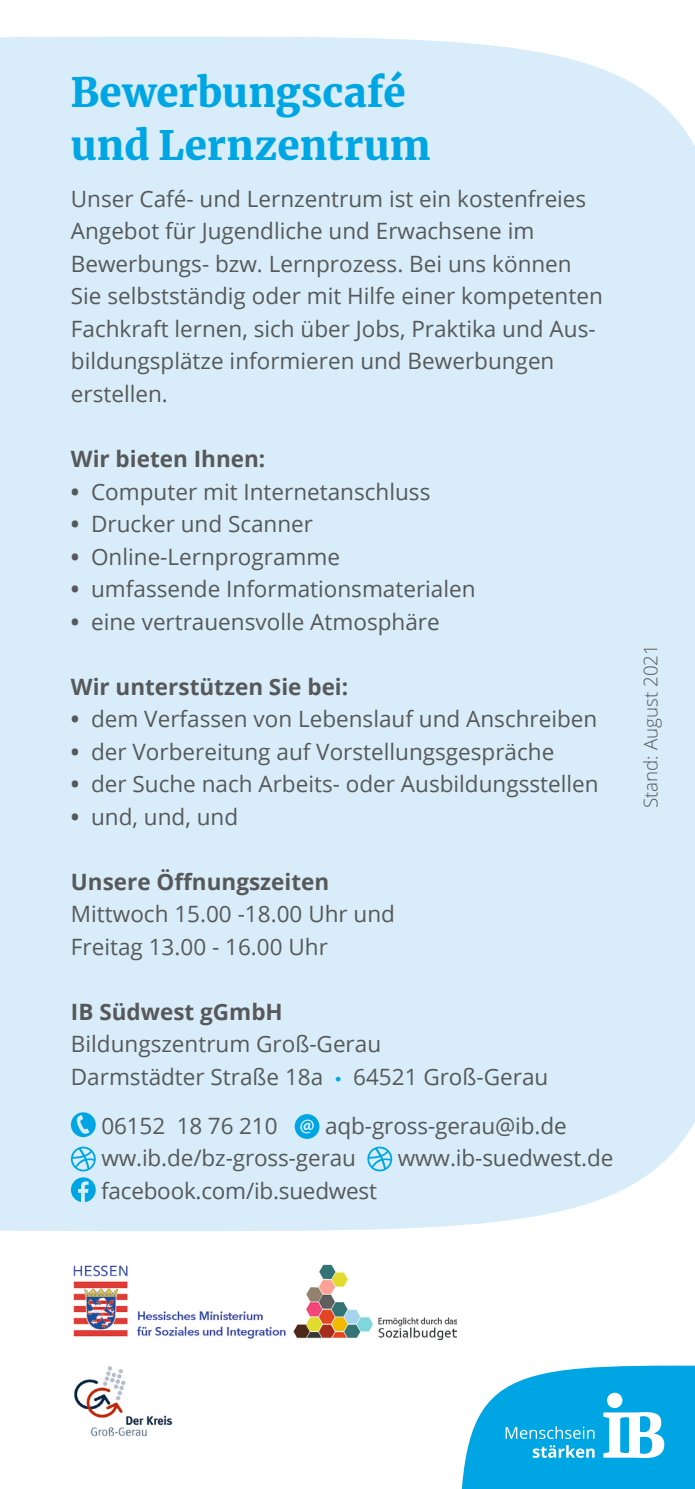
<style>
.page{position:relative;width:695px;height:1489px;background:#fff}
.page>*{position:absolute;margin:0;border:0;box-sizing:border-box;transform-origin:0 0}
.IB_H3_Überschrift_16{font:900 40px/52.5px "Merriweather";letter-spacing:.005em;color:#00a6e4}
.Fließtext_Regular{font:22.5px/32.5px "Open Sans";color:#57585a}
.Fließtext_Regular-2{font:700 22.5px "Open Sans";color:#57585a}
.t1{font:300 18.75px "Open Sans";color:#57585a}
.s1{font-weight:700}
.s2{font-family:"Myriad Pro";color:#00a6e4}
</style>
<div class="page">
<div style="left:0;top:37px;width:694px;height:1193px;background:#d8edf9"></div>
<div style="left:71px;top:1112px;width:25px;height:25px;background:#00a6e4;border-radius:50%"></div>
<svg style="left:77px;top:1115px;width:12px;height:19px"></svg>
<svg style="left:294px;top:1113px;width:25px;height:25px"></svg>
<svg style="left:71px;top:1146px;width:25px;height:25px"></svg>
<svg style="left:367px;top:1146px;width:25px;height:25px"></svg>
<svg style="left:71px;top:1177px;width:25px;height:25px"></svg>
<img style="left:73px;top:1264px;width:383px;height:77px">
<img style="left:74px;top:1366px;width:99px;height:69px">
<svg style="left:462px;top:1365px;width:232px;height:123px"></svg>
<h3 class="IB_H3_Überschrift_16" style="left:71px;top:65px;width:361px">Bewerbungscafé und Lernzentrum</h3>
<p class="Fließtext_Regular" style="left:71px;top:182px;width:533px">Unser Café- und Lernzentrum ist ein kostenfreies Angebot für Jugendliche und Erwachsene im Bewerbungs- bzw. Lernprozess. Bei uns können Sie selbstständig oder mit Hilfe einer kompetenten Fachkraft lernen, sich über Jobs, Praktika und Aus&shy;bildungsplätze informieren und Bewerbungen erstellen.</p>
<p class="Fließtext_Regular-2" style="left:71px;top:443px;width:196px">Wir bieten Ihnen:</p>
<p class="Fließtext_Regular" style="left:71px;top:474px;width:361px"><span class="s1">•</span> Computer mit Internetanschluss</p>
<p class="Fließtext_Regular" style="left:71px;top:507px;width:244px"><span class="s1">•</span> Drucker und Scanner</p>
<p class="Fließtext_Regular" style="left:71px;top:539px;width:270px"><span class="s1">•</span> Online-Lernprogramme</p>
<p class="Fließtext_Regular" style="left:71px;top:572px;width:406px"><span class="s1">•</span> umfassende Informationsmaterialen</p>
<p class="Fließtext_Regular" style="left:71px;top:604px;width:370px"><span class="s1">•</span> eine vertrauensvolle Atmosphäre</p>
<p class="Fließtext_Regular-2" style="left:71px;top:670px;width:279px">Wir unterstützen Sie bei:</p>
<p class="Fließtext_Regular" style="left:71px;top:702px;width:528px"><span class="s1">•</span> dem Verfassen von Lebenslauf und Anschreiben</p>
<p class="Fließtext_Regular" style="left:71px;top:734px;width:485px"><span class="s1">•</span> der Vorbereitung auf Vorstellungsgespräche</p>
<p class="Fließtext_Regular" style="left:71px;top:767px;width:529px"><span class="s1">•</span> der Suche nach Arbeits- oder Ausbildungsstellen</p>
<p class="Fließtext_Regular" style="left:71px;top:799px;width:169px"><span class="s1">•</span> und, und, und</p>
<p class="Fließtext_Regular" style="left:71px;top:864px;width:325px"><span class="s1">Unsere Öffnungszeiten<br></span>Mittwoch 15.00 -18.00 Uhr und<br>Freitag 13.00 - 16.00 Uhr</p>
<p class="Fließtext_Regular-2" style="left:71px;top:995px;width:213px">IB Südwest gGmbH</p>
<p class="Fließtext_Regular" style="left:71px;top:1027px;width:479px">Bildungszentrum Groß-Gerau<br>Darmstädter Straße 18a <span class="s2">•</span> 64521 Groß-Gerau</p>
<p class="Fließtext_Regular" style="left:101px;top:1108px;width:178px">06152 18 76 210</p>
<p class="Fließtext_Regular" style="left:325px;top:1108px;width:243px">aqb-gross-gerau@ib.de</p>
<p class="Fließtext_Regular" style="left:101px;top:1140px;width:256px">ww.ib.de/bz-gross-gerau</p>
<p class="Fließtext_Regular" style="left:398px;top:1140px;width:217px">www.ib-suedwest.de</p>
<p class="Fließtext_Regular" style="left:101px;top:1173px;width:277px">facebook.com/ib.suedwest</p>
<p class="t1" style="left:637px;top:808px;width:165px;rotate:-90deg">Stand: August 2021</p>
</div>
